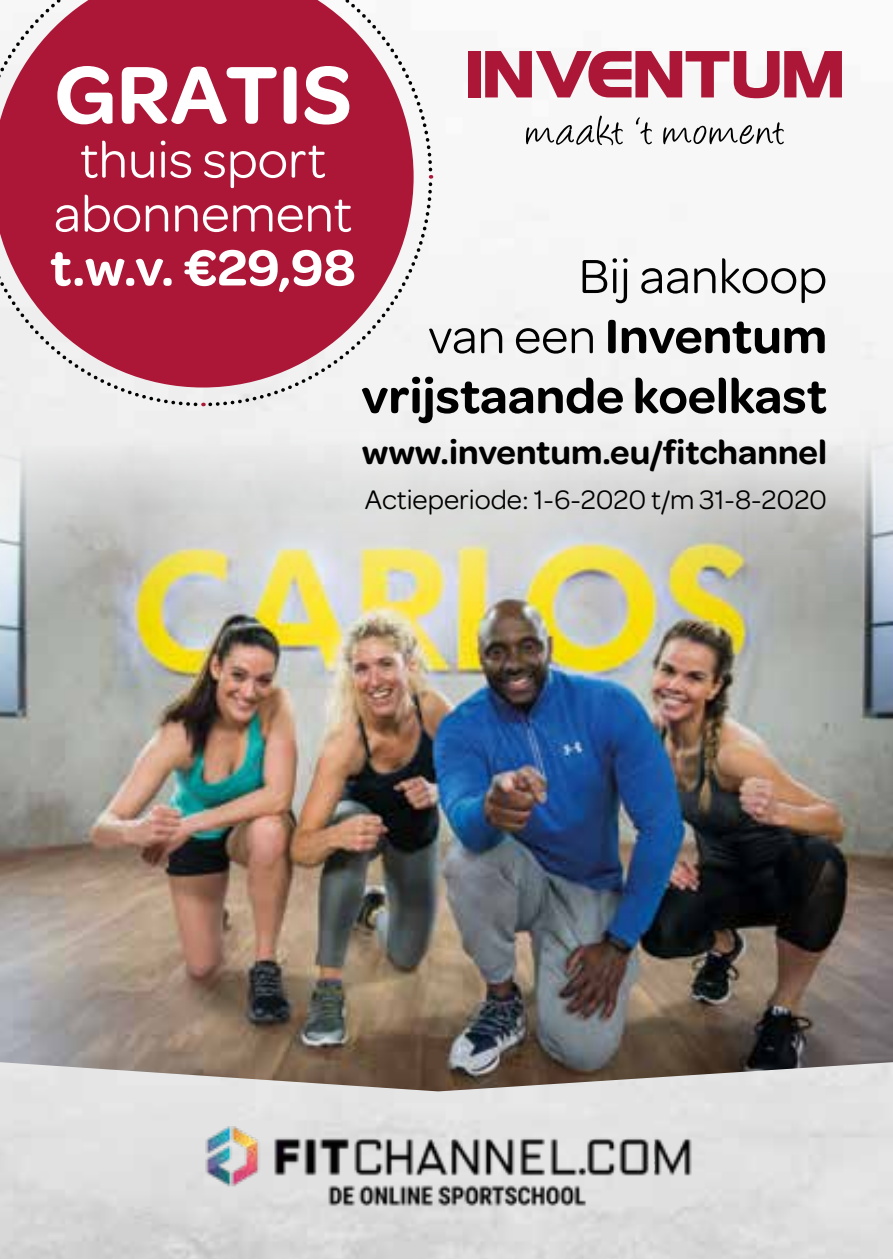
<style>
.page{position:relative;width:893px;height:1259px;background:#fff}
.page>*{position:absolute;margin:0;border:0;box-sizing:border-box;transform-origin:0 0}
.t1{font:600 87px "Omnes";color:#fff}
.t2{font:54px/54px "Omnes";color:#fff;text-align:center}
.t3{font:600 54px "Omnes";color:#fff}
.t4{font:600 51px/60px "Omnes";color:#000;text-align:right}
.t5{font:600 35.4px "Omnes";color:#000}
.t6{font:28.5px "Omnes";color:#000}
.s1{font-weight:400}
</style>
<div class="page">
<img style="left:155px;top:1121px;width:588px;height:88px">
<img style="left:0;top:0;width:893px;height:1091px">
<svg style="left:526px;top:115px;width:97px;height:30px"></svg>
<svg style="left:636px;top:117px;width:16px;height:27px"></svg>
<svg style="left:663px;top:122px;width:121px;height:22px"></svg>
<div style="left:468px;top:51px;width:12px;height:46px;background:#ac1737"></div>
<svg style="left:485px;top:51px;width:357px;height:47px"></svg>
<h1 class="t1" style="left:54px;top:32px;width:299px">GRATIS</h1>
<p class="t2" style="left:54px;top:129px;width:300px">thuis sport abonnement</p>
<p class="t3" style="left:50px;top:229px;width:307px">t.w.v. €29,98</p>
<p class="t4" style="left:361px;top:243px;width:467px"><span class="s1">Bij aankoop<br>van een</span> Inventum vrijstaande koelkast</p>
<p class="t5" style="left:362px;top:427px;width:467px">www.inventum.eu/fitchannel</p>
<p class="t6" style="left:365px;top:480px;width:464px">Actieperiode: 1-6-2020 t/m 31-8-2020</p>
</div>
